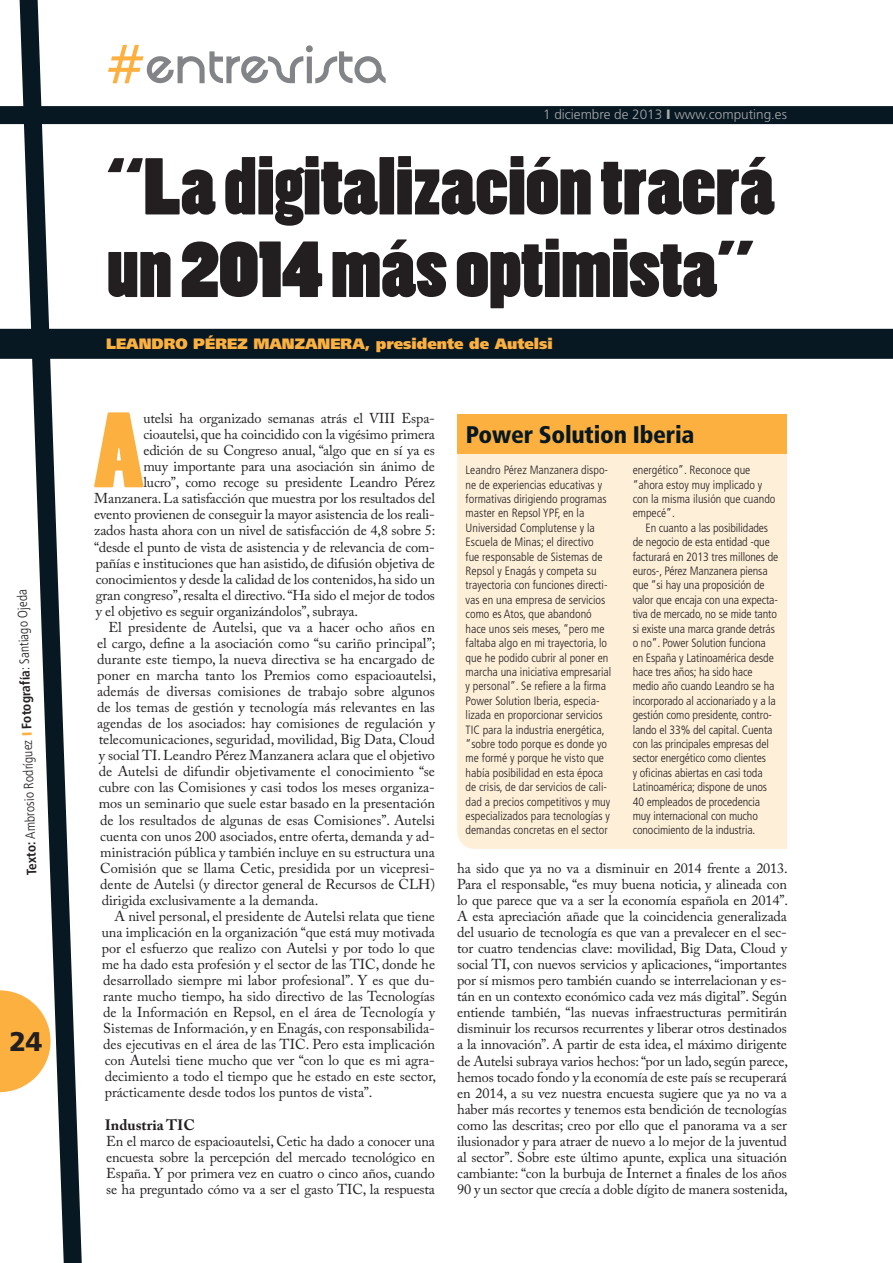
<style>
.page{position:relative;width:893px;height:1263px;background:#fff}
.page>*{position:absolute;margin:0;border:0;box-sizing:border-box;transform-origin:0 0}
.t1{font:99.9px "Poplar Std";color:#fbb03f}
.t2{font:75px/82.5px "Poplar Std";letter-spacing:-.005em;color:#231f20;scale:1.2 1}
.t3{font:700 54px "Quadranta";color:#828487}
.t4{font:900 27px "Frutiger LT Std";color:#231f20}
.t5{font:900 condensed 24px "Frutiger LT Std";letter-spacing:-.01em;color:#071822}
.t6{font:900 15px "Frutiger LT Std";color:#fbb03f}
.t7{font:700 15px "Adobe Caslon Pro";color:#231f20}
.t8{font:14.25px/16px "Adobe Caslon Pro";color:#231f20;text-align:justify}
.t9{font:300 condensed 13.5px "Frutiger LT Std";color:#231f20}
.t10{font:300 13.5px "Frutiger LT Std";color:#a8a9ad}
.t11{font:300 condensed 12px/14.4px "Frutiger LT Std";color:#231f20}
.s1{font-weight:700}
.s2{font-weight:900;font-stretch:normal;color:#fbb03f}
.s3{color:#fbb03f}
.s4{font-weight:900}
</style>
<div class="page">
<div style="left:0;top:106px;width:892px;height:18px;background:#071822"></div>
<svg style="left:892px;top:106px;width:1px;height:18px"></svg>
<svg style="left:0;top:990px;width:10px;height:101px"></svg>
<div style="left:0;top:329px;width:892px;height:30px;background:#071822"></div>
<div style="left:457px;top:453px;width:329px;height:395px;background:#feefd8"></div>
<div style="left:457px;top:414px;width:329px;height:39px;background:#fbb03f"></div>
<svg style="left:10px;top:0;width:83px;height:1262px"></svg>
<p class="t9" style="left:24px;top:875px;width:287px;rotate:-92deg"><span class="s1">Texto:</span> Ambrosio Rodríguez <span class="s2">I</span> <span class="s1">Fotografía</span>: Santiago Ojeda</p>
<h3 class="t4" style="left:9px;top:1024px;width:35px">24</h3>
<h3 class="t3" style="left:106px;top:30px;width:280px"><span class="s3">#</span>entrevista</h3>
<p class="t10" style="left:543px;top:107px;width:245px">1 diciembre de 2013 <span class="s4">I</span> www.computing.es</p>
<h2 class="t2" style="left:106px;top:149px;width:558px">“La digitalización traerá un 2014 más optimista”</h2>
<p class="t6" style="left:106px;top:335px;width:448px">LEANDRO PÉREZ MANZANERA, PRESIDENTE DE AUTELSI</p>
<h1 class="t1" style="left:94px;top:395px;width:51px">A</h1>
<p class="t8" style="left:143px;top:410px;width:293px">utelsi ha organizado semanas atrás el VIII Espa-</p>
<p class="t8" style="left:143px;top:426px;width:293px">cioautelsi, que ha coincidido con la vigésimo primera</p>
<p class="t8" style="left:143px;top:442px;width:293px">edición de su Congreso anual, “algo que en sí ya es</p>
<p class="t8" style="left:143px;top:458px;width:293px">muy importante para una asociación sin ánimo de</p>
<p class="t8" style="left:143px;top:474px;width:293px">lucro”, como recoge su presidente Leandro Pérez</p>
<p class="t8" style="left:94px;top:490px;width:342px">Manzanera. La satisfacción que muestra por los resultados del</p>
<p class="t8" style="left:94px;top:506px;width:342px">evento provienen de conseguir la mayor asistencia de los reali-</p>
<p class="t8" style="left:94px;top:522px;width:342px">zados hasta ahora con un nivel de satisfacción de 4,8 sobre 5:</p>
<p class="t8" style="left:94px;top:538px;width:342px">“desde el punto de vista de asistencia y de relevancia de com-</p>
<p class="t8" style="left:96px;top:554px;width:341px">pañías e instituciones que han asistido, de difusión objetiva de</p>
<p class="t8" style="left:96px;top:570px;width:341px">conocimientos y desde la calidad de los contenidos, ha sido un</p>
<p class="t8" style="left:96px;top:586px;width:341px">gran congreso”, resalta el directivo. “Ha sido el mejor de todos</p>
<p class="t8" style="left:96px;top:602px;width:264px">y el objetivo es seguir organizándolos”, subraya.</p>
<p class="t8" style="left:108px;top:618px;width:328px">El presidente de Autelsi, que va a hacer ocho años en</p>
<p class="t8" style="left:97px;top:634px;width:339px">el cargo, define a la asociación como “su cariño principal”;</p>
<p class="t8" style="left:97px;top:651px;width:339px">durante este tiempo, la nueva directiva se ha encargado de</p>
<p class="t8" style="left:97px;top:667px;width:340px">poner en marcha tanto los Premios como espacioautelsi,</p>
<p class="t8" style="left:97px;top:683px;width:339px">además de diversas comisiones de trabajo sobre algunos</p>
<p class="t8" style="left:97px;top:699px;width:339px">de los temas de gestión y tecnología más relevantes en las</p>
<p class="t8" style="left:97px;top:715px;width:339px">agendas de los asociados: hay comisiones de regulación y</p>
<p class="t8" style="left:99px;top:731px;width:337px">telecomunicaciones, seguridad, movilidad, Big Data, Cloud</p>
<p class="t8" style="left:99px;top:747px;width:337px">y social TI. Leandro Pérez Manzanera aclara que el objetivo</p>
<p class="t8" style="left:99px;top:763px;width:338px">de Autelsi de difundir objetivamente el conocimiento “se</p>
<p class="t8" style="left:99px;top:779px;width:338px">cubre con las Comisiones y casi todos los meses organiza-</p>
<p class="t8" style="left:99px;top:795px;width:338px">mos un seminario que suele estar basado en la presentación</p>
<p class="t8" style="left:100px;top:811px;width:336px">de los resultados de algunas de esas Comisiones”. Autelsi</p>
<p class="t8" style="left:100px;top:827px;width:336px">cuenta con unos 200 asociados, entre oferta, demanda y ad-</p>
<p class="t8" style="left:100px;top:843px;width:336px">ministración pública y también incluye en su estructura una</p>
<p class="t8" style="left:100px;top:859px;width:336px">Comisión que se llama Cetic, presidida por un vicepresi-</p>
<p class="t8" style="left:100px;top:875px;width:336px">dente de Autelsi (y director general de Recursos de CLH)</p>
<p class="t8" style="left:102px;top:891px;width:218px">dirigida exclusivamente a la demanda.</p>
<p class="t8" style="left:114px;top:907px;width:322px">A nivel personal, el presidente de Autelsi relata que tiene</p>
<p class="t8" style="left:102px;top:923px;width:335px">una implicación en la organización “que está muy motivada</p>
<p class="t8" style="left:102px;top:939px;width:335px">por el esfuerzo que realizo con Autelsi y por todo lo que</p>
<p class="t8" style="left:102px;top:955px;width:335px">me ha dado esta profesión y el sector de las TIC, donde he</p>
<p class="t8" style="left:103px;top:971px;width:333px">desarrollado siempre mi labor profesional”. Y es que du-</p>
<p class="t8" style="left:103px;top:987px;width:333px">rante mucho tiempo, ha sido directivo de las Tecnologías</p>
<p class="t8" style="left:103px;top:1004px;width:333px">de la Información en Repsol, en el área de Tecnología y</p>
<p class="t8" style="left:103px;top:1020px;width:333px">Sistemas de Información, y en Enagás, con responsabilida-</p>
<p class="t8" style="left:103px;top:1036px;width:333px">des ejecutivas en el área de las TIC. Pero esta implicación</p>
<p class="t8" style="left:105px;top:1052px;width:331px">con Autelsi tiene mucho que ver “con lo que es mi agra-</p>
<p class="t8" style="left:105px;top:1068px;width:332px">decimiento a todo el tiempo que he estado en este sector,</p>
<p class="t8" style="left:105px;top:1084px;width:269px">prácticamente desde todos los puntos de vista”.</p>
<p class="t7" style="left:105px;top:1115px;width:92px">Industria TIC</p>
<p class="t8" style="left:106px;top:1132px;width:330px">En el marco de espacioautelsi, Cetic ha dado a conocer una encuesta sobre la percepción del mercado tecnológico en España. Y por primera vez en cuatro o cinco años, cuando se ha preguntado cómo va a ser el gasto TIC, la respuesta</p>
<h3 class="t5" style="left:465px;top:420px;width:230px">Power Solution Iberia</h3>
<p class="t11" style="left:465px;top:463px;width:147px">Leandro Pérez Manzanera dispo&shy;ne de experiencias educativas y formativas dirigiendo programas master en Repsol YPF, en la<br>Universidad Complutense y la<br>Escuela de Minas; el directivo<br>fue responsable de Sistemas de<br>Repsol y Enagás y competa su trayectoria con funciones directi&shy;vas en una empresa de servicios como es Atos, que abandonó hace unos seis meses, “pero me faltaba algo en mi trayectoria, lo que he podido cubrir al poner en marcha una iniciativa empresarial y personal”. Se refiere a la firma<br>Power Solution Iberia, especia&shy;lizada en proporcionar servicios<br>TIC para la industria energética, “sobre todo porque es donde yo me formé y porque he visto que había posibilidad en esta época de crisis, de dar servicios de cali&shy;dad a precios competitivos y muy especializados para tecnologías y demandas concretas en el sector</p>
<p class="t11" style="left:632px;top:463px;width:144px">energético”. Reconoce que “ahora estoy muy implicado y con la misma ilusión que cuando empecé”.</p>
<p class="t11" style="left:632px;top:520px;width:147px;text-indent:13px">En cuanto a las posibilidades de negocio de esta entidad -que facturará en 2013 tres millones de euros-, Pérez Manzanera piensa que “si hay una proposición de valor que encaja con una expecta&shy;tiva de mercado, no se mide tanto si existe una marca grande detrás o no”. Power Solution funciona en España y Latinoamérica desde hace tres años; ha sido hace medio año cuando Leandro se ha incorporado al accionariado y a la gestión como presidente, contro&shy;lando el 33% del capital. Cuenta con las principales empresas del sector energético como clientes<br>y oficinas abiertas en casi toda<br>Latinoamérica; dispone de unos<br>40 empleados de procedencia muy internacional con mucho conocimiento de la industria.</p>
<p class="t8" style="left:457px;top:859px;width:332px">ha sido que ya no va a disminuir en 2014 frente a 2013.<br>Para el responsable, “es muy buena noticia, y alineada con lo que parece que va a ser la economía española en 2014”.<br>A esta apreciación añade que la coincidencia generalizada del usuario de tecnología es que van a prevalecer en el sec&shy;tor cuatro tendencias clave: movilidad, Big Data, Cloud y social TI, con nuevos servicios y aplicaciones, “importantes por sí mismos pero también cuando se interrelacionan y es&shy;tán en un contexto económico cada vez más digital”. Según entiende también, “las nuevas infraestructuras permitirán disminuir los recursos recurrentes y liberar otros destinados a la innovación”. A partir de esta idea, el máximo dirigente de Autelsi subraya varios hechos: “por un lado, según parece, hemos tocado fondo y la economía de este país se recuperará en 2014, a su vez nuestra encuesta sugiere que ya no va a haber más recortes y tenemos esta bendición de tecnologías como las descritas; creo por ello que el panorama va a ser ilusionador y para atraer de nuevo a lo mejor de la juventud al sector”. Sobre este último apunte, explica una situación cambiante: “con la burbuja de Internet a finales de los años 90 y un sector que crecía a doble dígito de manera sostenida,</p>
</div>
